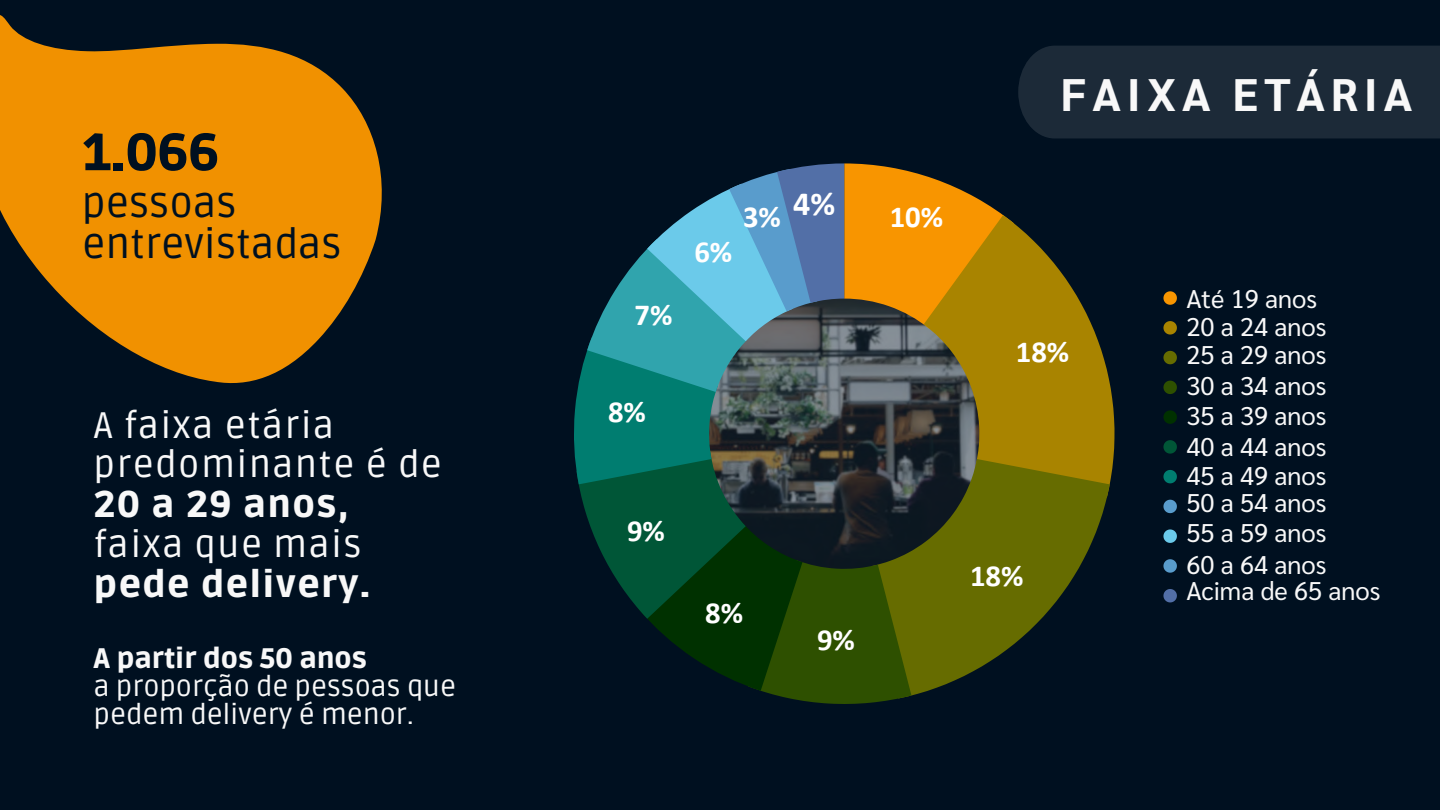
<style>
.page{position:relative;width:1440px;height:810px;background:#001020}
.page>*{position:absolute;margin:0;border:0;box-sizing:border-box;transform-origin:0 0}
.t1{font:900 52px "Ruda";color:#001020}
.t2{font:700 45.5px "Sarabun";letter-spacing:.12em;color:#f8f8f8}
.t3{font:41px/40.5px "Ruda";color:#001020}
.t4{font:37px/39.8px "Ruda";letter-spacing:.04em;color:#f8f8f8}
.t5{font:900 37px "Ruda";letter-spacing:.04em;color:#f8f8f8}
.t6{font:700 30.7px "Calibri";color:#fff}
.t7{font:28.1px/27.8px "Ruda";color:#f8f8f8}
.t8{font:900 28.1px "Ruda";color:#f8f8f8}
.t9{font:25.6px/29.6px "Sarabun";color:#f8f8f8}
</style>
<div class="page">
<svg style="left:1014px;top:223px;width:100px;height:259px;fill:#a98400"></svg>
<svg style="left:1014px;top:459px;width:96px;height:185px;fill:#666c00"></svg>
<svg style="left:574px;top:163px;width:440px;height:541px"></svg>
<div style="left:1018px;top:46px;width:422px;height:93px;background:#1c2a38"></div>
<svg style="left:0;top:15px;width:382px;height:369px;fill:#f19100"></svg>
<svg style="left:1163px;top:291px;width:14px;height:14px"></svg>
<svg style="left:1163px;top:321px;width:14px;height:14px"></svg>
<svg style="left:1163px;top:351px;width:14px;height:13px"></svg>
<svg style="left:1163px;top:381px;width:14px;height:13px"></svg>
<svg style="left:1163px;top:410px;width:14px;height:14px"></svg>
<svg style="left:1163px;top:440px;width:14px;height:14px"></svg>
<svg style="left:1163px;top:470px;width:14px;height:13px"></svg>
<svg style="left:1163px;top:500px;width:14px;height:13px"></svg>
<svg style="left:1163px;top:529px;width:14px;height:14px"></svg>
<svg style="left:1163px;top:559px;width:14px;height:14px"></svg>
<svg style="left:1163px;top:589px;width:14px;height:13px"></svg>
<h1 class="t1" style="left:82px;top:122px;width:139px">1.066</h1>
<h3 class="t3" style="left:82px;top:184px;width:261px">pessoas entrevistadas</h3>
<h3 class="t4" style="left:94px;top:406px;width:350px">A faixa etária predominante é de</h3>
<h3 class="t5" style="left:94px;top:483px;width:256px">20 a 29 anos,</h3>
<h3 class="t4" style="left:94px;top:525px;width:269px">faixa que mais</h3>
<h3 class="t5" style="left:94px;top:563px;width:278px">pede delivery.</h3>
<p class="t8" style="left:94px;top:642px;width:274px">A partir dos 50 anos</p>
<p class="t7" style="left:94px;top:673px;width:364px">a proporção de pessoas que pedem delivery é menor.</p>
<p class="t6" style="left:635px;top:302px;width:39px">7%</p>
<p class="t6" style="left:694px;top:239px;width:39px">6%</p>
<p class="t6" style="left:743px;top:204px;width:94px">3% <sup>4%</sup></p>
<p class="t6" style="left:608px;top:399px;width:39px">8%</p>
<p class="t6" style="left:627px;top:517px;width:39px">9%</p>
<p class="t6" style="left:705px;top:600px;width:39px">8%</p>
<p class="t6" style="left:817px;top:627px;width:39px">9%</p>
<h2 class="t2" style="left:1060px;top:62px;width:354px">FAIXA ETÁRIA</h2>
<p class="t6" style="left:890px;top:204px;width:55px">10%</p>
<p class="t6" style="left:1016px;top:339px;width:55px">18%</p>
<p class="t6" style="left:970px;top:563px;width:55px">18%</p>
<p class="t9" style="left:1186px;top:282px;width:142px">Até 19 anos<br>20 a 24 anos<br>25 a 29 anos<br>30 a 34 anos<br>35 a 39 anos<br>40 a 44 anos<br>45 a 49 anos</p>
<p class="t9" style="left:1186px;top:487px;width:142px">50 a 54 anos<br>55 a 59 anos</p>
<p class="t9" style="left:1186px;top:551px;width:196px;line-height:25.9px">60 a 64 anos<br>Acima de 65 anos</p>
</div>
